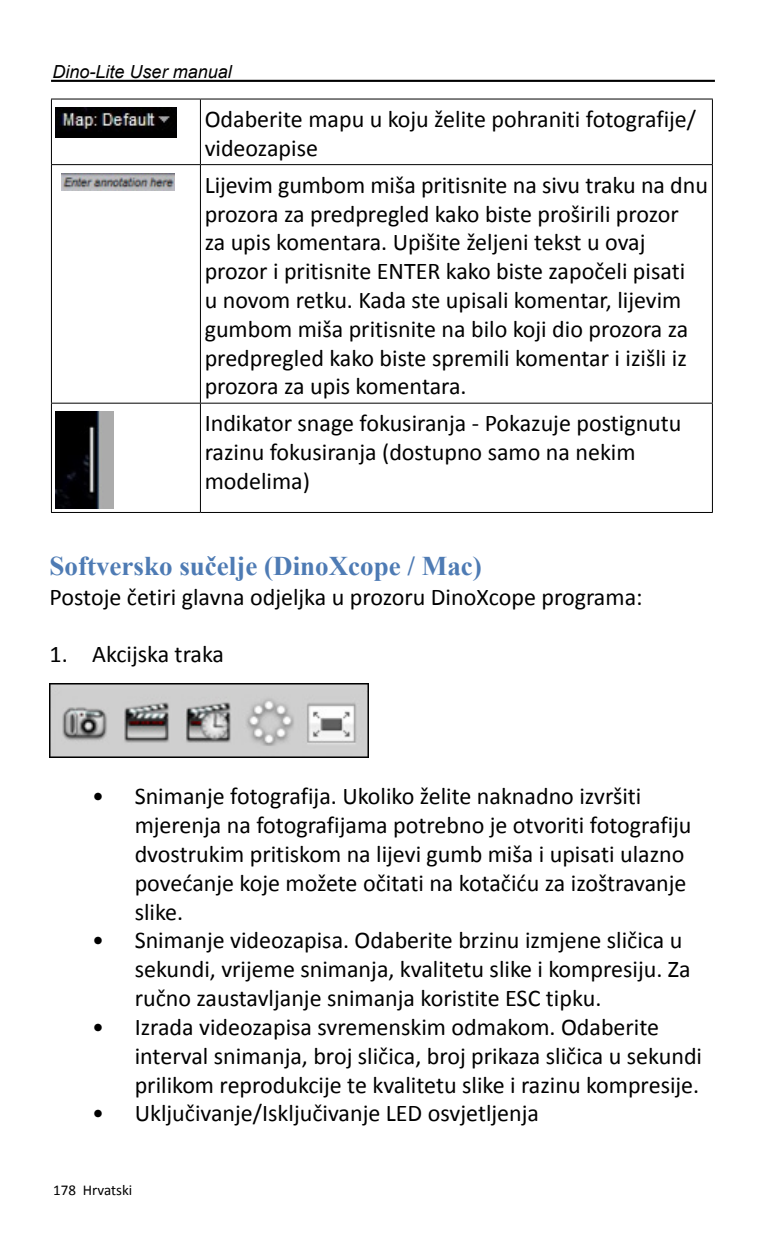
<style>
.page{position:relative;width:766px;height:1234px;background:#fff}
.page>*{position:absolute;margin:0;border:0;box-sizing:border-box;transform-origin:0 0}
.t1{font:700 27px "Times New Roman";color:#4e7bb4}
.t2{font:24px/28.8px "Calibri";color:#000}
.t3{font:italic 18px "Arial";color:#000}
.t4{font:15px "Calibri";color:#000}
</style>
<div class="page">
<hr style="left:51px;top:80px;width:663px;height:2px;background:#000">
<img style="left:50px;top:683px;width:318px;height:74px">
<hr style="left:51px;top:99px;width:1px;height:65px;background:#000">
<hr style="left:200px;top:99px;width:1px;height:65px;background:#000">
<hr style="left:711px;top:99px;width:1px;height:65px;background:#000">
<hr style="left:51px;top:98px;width:149px;height:1px;background:#000">
<hr style="left:200px;top:98px;width:512px;height:1px;background:#000">
<hr style="left:51px;top:164px;width:149px;height:1px;background:#000">
<hr style="left:51px;top:165px;width:1px;height:237px;background:#000">
<hr style="left:200px;top:164px;width:512px;height:1px;background:#000">
<hr style="left:200px;top:165px;width:1px;height:237px;background:#000">
<hr style="left:711px;top:165px;width:1px;height:237px;background:#000">
<hr style="left:51px;top:402px;width:149px;height:1px;background:#000">
<hr style="left:51px;top:403px;width:1px;height:109px;background:#000">
<hr style="left:200px;top:402px;width:512px;height:1px;background:#000">
<hr style="left:200px;top:403px;width:1px;height:109px;background:#000">
<hr style="left:711px;top:403px;width:1px;height:109px;background:#000">
<hr style="left:51px;top:512px;width:149px;height:1px;background:#000">
<hr style="left:200px;top:512px;width:512px;height:1px;background:#000">
<img style="left:56px;top:107px;width:120px;height:31px">
<img style="left:61px;top:173px;width:114px;height:17px">
<img style="left:56px;top:411px;width:58px;height:97px">
<p class="t3" style="left:53px;top:60px;width:181px">Dino-Lite User manual</p>
<p class="t2" style="left:205px;top:104px;width:493px">Odaberite mapu u koju želite pohraniti fotografije/ videozapise</p>
<p class="t2" style="left:205px;top:170px;width:504px">Lijevim gumbom miša pritisnite na sivu traku na dnu prozora za predpregled kako biste proširili prozor<br>za upis komentara. Upišite željeni tekst u ovaj prozor i pritisnite ENTER kako biste započeli pisati<br>u novom retku. Kada ste upisali komentar, lijevim gumbom miša pritisnite na bilo koji dio prozora za predpregled kako biste spremili komentar i izišli iz prozora za upis komentara.</p>
<p class="t2" style="left:205px;top:408px;width:478px">Indikator snage fokusiranja - Pokazuje postignutu razinu fokusiranja (dostupno samo na nekim modelima)</p>
<p class="t1" style="left:50px;top:546px;width:433px">Softversko sučelje (DinoXcope / Mac)</p>
<p class="t2" style="left:50px;top:581px;width:594px">Postoje četiri glavna odjeljka u prozoru DinoXcope programa:</p>
<p class="t2" style="left:50px;top:639px;width:176px">1. Akcijska traka</p>
<p class="t2" style="left:135px;top:781px;width:558px;text-indent:-43px">• Snimanje fotografija. Ukoliko želite naknadno izvršiti mjerenja na fotografijama potrebno je otvoriti fotografiju dvostrukim pritiskom na lijevi gumb miša i upisati ulazno povećanje koje možete očitati na kotačiću za izoštravanje slike.</p>
<p class="t2" style="left:135px;top:925px;width:557px;text-indent:-43px">• Snimanje videozapisa. Odaberite brzinu izmjene sličica u sekundi, vrijeme snimanja, kvalitetu slike i kompresiju. Za ručno zaustavljanje snimanja koristite ESC tipku.</p>
<p class="t2" style="left:135px;top:1011px;width:568px;text-indent:-43px">• Izrada videozapisa svremenskim odmakom. Odaberite interval snimanja, broj sličica, broj prikaza sličica u sekundi prilikom reprodukcije te kvalitetu slike i razinu kompresije.</p>
<p class="t2" style="left:92px;top:1098px;width:448px">• Uključivanje/Isključivanje LED osvjetljenja</p>
<p class="t4" style="left:53px;top:1179px;width:81px">178 Hrvatski</p>
</div>
